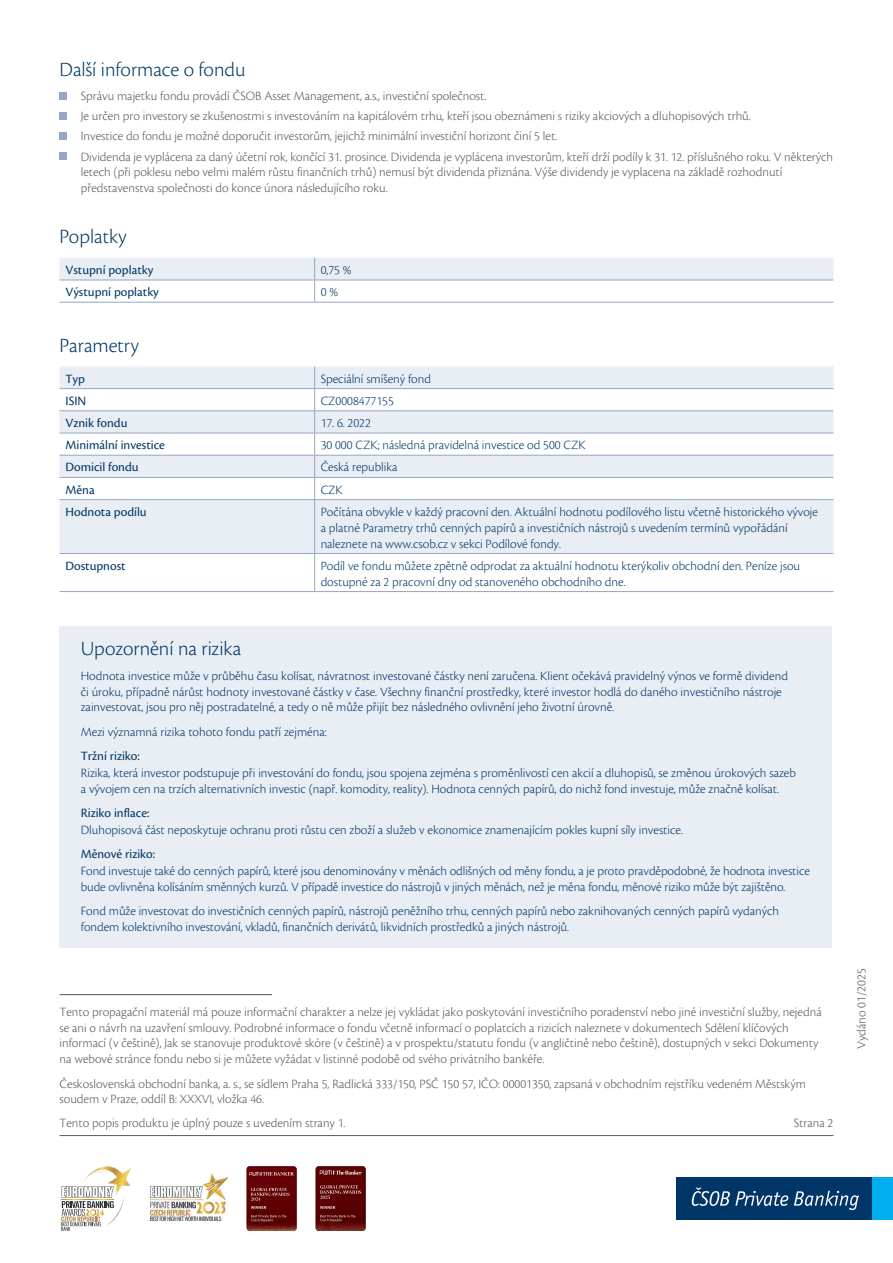
<style>
.page{position:relative;width:893px;height:1263px;background:#fff}
.page>*{position:absolute;margin:0;border:0;box-sizing:border-box;transform-origin:0 0}
.Nadpis{font:300 21px "Cronos Pro";letter-spacing:-.005em;color:#003667}
.normal_text_modry_do{font:300 13.2px/15.9px "Cronos Pro";color:#003667}
.normal_text{font:300 13.2px/15.9px "Cronos Pro";color:#57585a}
.normal_text_odrazky{font:300 13.2px/15.9px "Cronos Pro";color:#57585a}
.normal_text_modry_do-2{font:13.2px "Cronos Pro";color:#003667}
.podnadpis_2_modry_do{font:13.2px "Cronos Pro";color:#003667}
</style>
<div class="page">
<hr style="left:60px;top:1135px;width:773px;height:1px;background:#57585a">
<div style="left:677px;top:1177px;width:195px;height:43px;background:#003667"></div>
<svg style="left:692px;top:1187px;width:96px;height:19px"></svg>
<svg style="left:794px;top:1190px;width:65px;height:20px"></svg>
<div style="left:872px;top:1177px;width:21px;height:43px;background:#00aeef"></div>
<svg style="left:61px;top:1166px;width:70px;height:65px"></svg>
<img style="left:150px;top:1173px;width:77px;height:47px">
<img style="left:316px;top:1166px;width:50px;height:65px">
<svg style="left:320px;top:1166px;width:42px;height:8px"></svg>
<svg style="left:320px;top:1181px;width:41px;height:41px;background:#681717"></svg>
<img style="left:247px;top:1166px;width:50px;height:65px">
<svg style="left:251px;top:1188px;width:38px;height:34px"></svg>
<svg style="left:249px;top:1172px;width:45px;height:3px"></svg>
<div style="left:60px;top:92px;width:7px;height:8px;background:#94a7c5"></div>
<div style="left:60px;top:112px;width:7px;height:8px;background:#94a7c5"></div>
<div style="left:60px;top:132px;width:7px;height:8px;background:#94a7c5"></div>
<div style="left:60px;top:152px;width:7px;height:8px;background:#94a7c5"></div>
<hr style="left:60px;top:302px;width:255px;height:1px;background:#94a7c5">
<hr style="left:315px;top:302px;width:518px;height:1px;background:#94a7c5">
<svg style="left:60px;top:258px;width:773px;height:44px"></svg>
<hr style="left:60px;top:280px;width:255px;height:1px;background:#94a7c5">
<hr style="left:315px;top:280px;width:518px;height:1px;background:#94a7c5">
<svg style="left:60px;top:366px;width:773px;height:187px;fill:#e9edf4"></svg>
<hr style="left:60px;top:410px;width:255px;height:1px;background:#94a7c5">
<hr style="left:315px;top:410px;width:518px;height:1px;background:#94a7c5">
<hr style="left:60px;top:388px;width:255px;height:1px;background:#94a7c5">
<hr style="left:315px;top:388px;width:518px;height:1px;background:#94a7c5">
<hr style="left:60px;top:433px;width:255px;height:1px;background:#94a7c5">
<hr style="left:315px;top:433px;width:518px;height:1px;background:#94a7c5">
<hr style="left:314px;top:554px;width:1px;height:37px;background:#94a7c5">
<hr style="left:60px;top:455px;width:255px;height:1px;background:#94a7c5">
<hr style="left:315px;top:455px;width:518px;height:1px;background:#94a7c5">
<svg style="left:314px;top:366px;width:1px;height:133px"></svg>
<hr style="left:60px;top:477px;width:255px;height:1px;background:#94a7c5">
<hr style="left:60px;top:553px;width:255px;height:1px;background:#94a7c5">
<hr style="left:315px;top:477px;width:518px;height:1px;background:#94a7c5">
<hr style="left:315px;top:553px;width:518px;height:1px;background:#94a7c5">
<hr style="left:60px;top:499px;width:255px;height:1px;background:#94a7c5">
<hr style="left:315px;top:499px;width:518px;height:1px;background:#94a7c5">
<hr style="left:314px;top:500px;width:1px;height:53px;background:#94a7c5">
<hr style="left:60px;top:591px;width:255px;height:1px;background:#94a7c5">
<hr style="left:315px;top:591px;width:518px;height:1px;background:#94a7c5">
<div style="left:60px;top:626px;width:772px;height:322px;background:#e9edf4"></div>
<hr style="left:60px;top:994px;width:212px;height:1px;background:#57585a">
<p class="Nadpis" style="left:60px;top:57px;width:188px">Další informace o fondu</p>
<p class="normal_text_odrazky" style="left:81px;top:88px;width:407px">Správu majetku fondu provádí ČSOB Asset Management, a.s., investiční společnost.</p>
<p class="normal_text_odrazky" style="left:81px;top:108px;width:671px">Je určen pro investory se zkušenostmi s investováním na kapitálovém trhu, kteří jsou obeznámeni s riziky akciových a dluhopisových trhů.</p>
<p class="normal_text_odrazky" style="left:81px;top:128px;width:478px">Investice do fondu je možné doporučit investorům, jejichž minimální investiční horizont činí 5 let.</p>
<p class="normal_text_odrazky" style="left:81px;top:148px;width:754px">Dividenda je vyplácena za daný účetní rok, končící 31. prosince. Dividenda je vyplácena investorům, kteří drží podíly k 31. 12. příslušného roku. V některých letech (při poklesu nebo velmi malém růstu finančních trhů) nemusí být dividenda přiznána. Výše dividendy je vyplacena na základě rozhodnutí představenstva společnosti do konce února následujícího roku.</p>
<p class="Nadpis" style="left:60px;top:225px;width:69px">Poplatky</p>
<p class="normal_text_modry_do-2" style="left:66px;top:262px;width:89px">Vstupní poplatky</p>
<p class="normal_text_modry_do" style="left:321px;top:262px;width:32px">0,75 %</p>
<p class="normal_text_modry_do-2" style="left:66px;top:285px;width:95px">Výstupní poplatky</p>
<p class="normal_text_modry_do" style="left:321px;top:284px;width:19px">0 %</p>
<p class="Nadpis" style="left:60px;top:333px;width:81px">Parametry</p>
<p class="normal_text_modry_do-2" style="left:66px;top:371px;width:21px">Typ</p>
<p class="normal_text_modry_do" style="left:321px;top:370px;width:112px">Speciální smíšený fond</p>
<p class="normal_text_modry_do-2" style="left:66px;top:393px;width:22px">ISIN</p>
<p class="normal_text_modry_do" style="left:321px;top:393px;width:75px">CZ0008477155</p>
<p class="normal_text_modry_do-2" style="left:66px;top:415px;width:63px">Vznik fondu</p>
<p class="normal_text_modry_do" style="left:321px;top:415px;width:52px">17. 6. 2022</p>
<p class="normal_text_modry_do-2" style="left:66px;top:438px;width:101px">Minimální investice</p>
<p class="normal_text_modry_do" style="left:321px;top:437px;width:267px">30 000 CZK; následná pravidelná investice od 500 CZK</p>
<p class="normal_text_modry_do-2" style="left:66px;top:460px;width:75px">Domicil fondu</p>
<p class="normal_text_modry_do" style="left:321px;top:459px;width:78px">Česká republika</p>
<p class="normal_text_modry_do-2" style="left:66px;top:482px;width:31px">Měna</p>
<p class="normal_text_modry_do" style="left:321px;top:481px;width:24px">CZK</p>
<p class="normal_text_modry_do-2" style="left:66px;top:504px;width:83px">Hodnota podílu</p>
<p class="normal_text_modry_do" style="left:321px;top:504px;width:499px">Počítána obvykle v každý pracovní den. Aktuální hodnotu podílového listu včetně historického vývoje a platné Parametry trhů cenných papírů a investičních nástrojů s uvedením termínů vypořádání naleznete na www.csob.cz v sekci Podílové fondy.</p>
<p class="normal_text_modry_do-2" style="left:66px;top:558px;width:62px">Dostupnost</p>
<p class="normal_text_modry_do" style="left:321px;top:558px;width:481px">Podíl ve fondu můžete zpětně odprodat za aktuální hodnotu kterýkoliv obchodní den. Peníze jsou dostupné za 2 pracovní dny od stanoveného obchodního dne.</p>
<p class="Nadpis" style="left:81px;top:637px;width:162px">Upozornění na rizika</p>
<p class="normal_text_modry_do" style="left:81px;top:668px;width:709px">Hodnota investice může v průběhu času kolísat, návratnost investované částky není zaručena. Klient očekává pravidelný výnos ve formě dividend či úroku, případně nárůst hodnoty investované částky v čase. Všechny finanční prostředky, které investor hodlá do daného investičního nástroje zainvestovat, jsou pro něj postradatelné, a tedy o ně může přijít bez následného ovlivnění jeho životní úrovně.</p>
<p class="normal_text_modry_do" style="left:81px;top:724px;width:247px">Mezi významná rizika tohoto fondu patří zejména:</p>
<p class="podnadpis_2_modry_do" style="left:81px;top:748px;width:61px">Tržní riziko:</p>
<p class="normal_text_modry_do" style="left:81px;top:765px;width:717px">Rizika, která investor podstupuje při investování do fondu, jsou spojena zejména s proměnlivostí cen akcií a dluhopisů, se změnou úrokových sazeb a vývojem cen na trzích alternativních investic (např. komodity, reality). Hodnota cenných papírů, do nichž fond investuje, může značně kolísat.</p>
<p class="podnadpis_2_modry_do" style="left:81px;top:805px;width:70px">Riziko inflace:</p>
<p class="normal_text_modry_do" style="left:81px;top:822px;width:604px">Dluhopisová část neposkytuje ochranu proti růstu cen zboží a služeb v ekonomice znamenajícím pokles kupní síly investice.</p>
<p class="podnadpis_2_modry_do" style="left:81px;top:846px;width:76px">Měnové riziko:</p>
<p class="normal_text_modry_do" style="left:81px;top:863px;width:731px">Fond investuje také do cenných papírů, které jsou denominovány v měnách odlišných od měny fondu, a je proto pravděpodobné, že hodnota investice bude ovlivněna kolísáním směnných kurzů. V případě investice do nástrojů v jiných měnách, než je měna fondu, měnové riziko může být zajištěno.</p>
<p class="normal_text_modry_do" style="left:81px;top:903px;width:700px">Fond může investovat do investičních cenných papírů, nástrojů peněžního trhu, cenných papírů nebo zaknihovaných cenných papírů vydaných fondem kolektivního investování, vkladů, finančních derivátů, likvidních prostředků a jiných nástrojů.</p>
<p class="normal_text" style="left:60px;top:1003px;width:764px">Tento propagační materiál má pouze informační charakter a nelze jej vykládat jako poskytování investičního poradenství nebo jiné investiční služby, nejedná se ani o návrh na uzavření smlouvy. Podrobné informace o fondu včetně informací o poplatcích a rizicích naleznete v dokumentech Sdělení klíčových informací (v češtině), Jak se stanovuje produktové skóre (v češtině) a v prospektu/statutu fondu (v angličtině nebo češtině), dostupných v sekci Dokumenty na webové stránce fondu nebo si je můžete vyžádat v listinné podobě od svého privátního bankéře.</p>
<p class="normal_text" style="left:60px;top:1075px;width:748px">Československá obchodní banka, a. s., se sídlem Praha 5, Radlická 333/150, PSČ 150 57, IČO: 00001350, zapsaná v obchodním rejstříku vedeném Městským soudem v Praze, oddíl B: XXXVI, vložka 46.</p>
<p class="normal_text" style="left:60px;top:1115px;width:287px">Tento popis produktu je úplný pouze s uvedením strany 1.</p>
<p class="normal_text" style="left:794px;top:1115px;width:41px">Strana 2</p>
<p class="normal_text" style="left:853px;top:1049px;width:82px;rotate:-90deg">Vydáno 01/2025</p>
</div>
